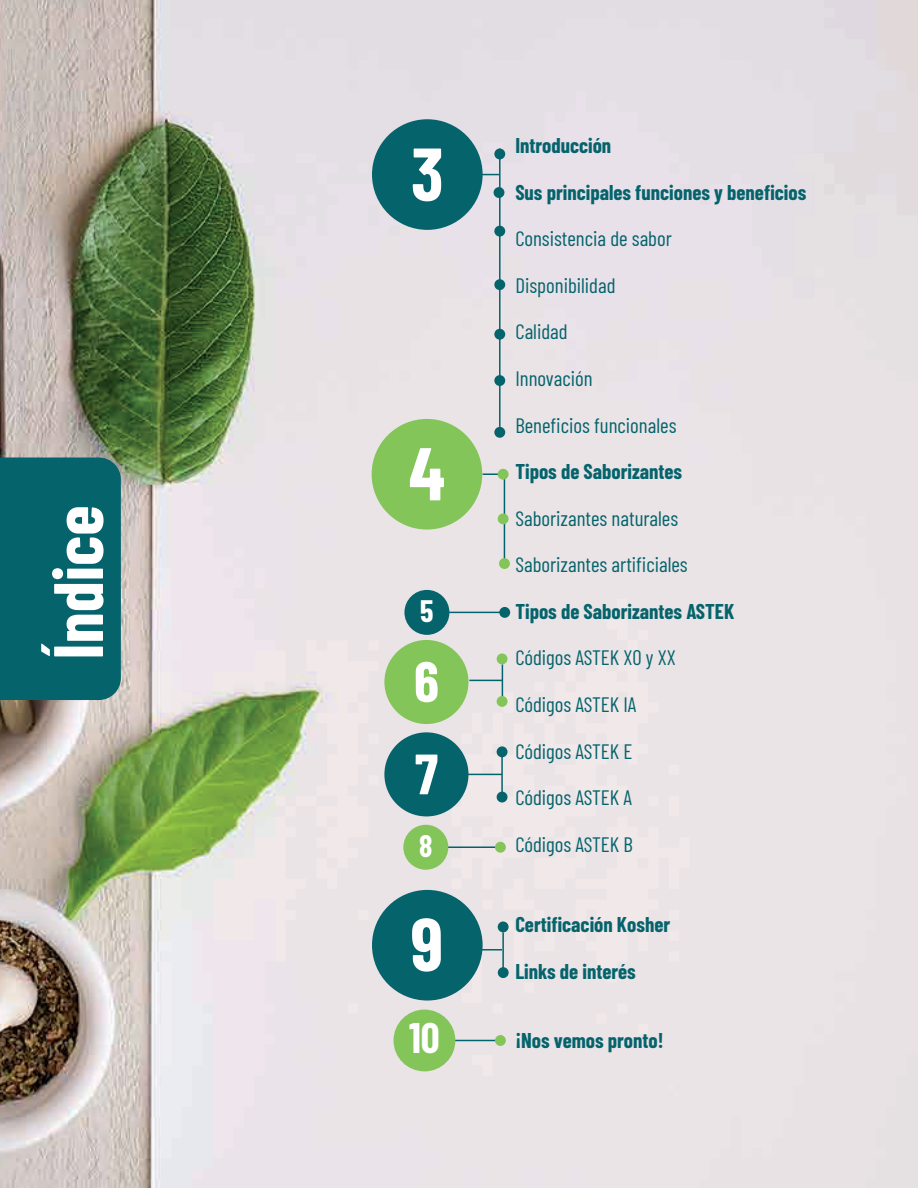
<style>
.page{position:relative;width:918px;height:1188px;background:#fff}
.page>*{position:absolute;margin:0;border:0;box-sizing:border-box;transform-origin:0 0}
.t1{font:700 74.7px "Barlow Condensed";color:#fff}
.t2{font:700 69.75px "Barlow Condensed";color:#fff}
.t3{font:700 56.7px "Barlow Condensed";color:#fff}
.t4{font:700 41.7px "Barlow Condensed";color:#fff}
.t5{font:700 30.3px "Barlow Condensed";color:#fff}
.t6{font:20.85px "Barlow Condensed";color:#05636c}
.t7{font:700 20.85px "Barlow Condensed";color:#05636c}
</style>
<div class="page">
<img style="left:0;top:0;width:918px;height:1188px">
<div style="left:0;top:457px;width:121px;height:243px;background:#05636c"></div>
<div style="left:372px;top:119px;width:111px;height:111px;background:#05636c;border-radius:50%"></div>
<div style="left:372px;top:419px;width:110px;height:111px;background:#83c558;border-radius:50%"></div>
<div style="left:384px;top:640px;width:85px;height:84px;background:#83c558;border-radius:50%"></div>
<svg style="left:483px;top:174px;width:16px;height:1px"></svg>
<hr style="left:469px;top:680px;width:33px;height:1px;background:#03636c">
<hr style="left:461px;top:774px;width:41px;height:1px;background:#03636c">
<hr style="left:448px;top:846px;width:54px;height:2px;background:#03636c">
<hr style="left:502px;top:664px;width:1px;height:37px;background:#03636c">
<hr style="left:501px;top:756px;width:2px;height:37px;background:#03636c">
<hr style="left:502px;top:932px;width:2px;height:37px;background:#03636c">
<hr style="left:483px;top:473px;width:20px;height:2px;background:#03636c">
<hr style="left:499px;top:149px;width:2px;height:278px;background:#03636c">
<hr style="left:504px;top:474px;width:1px;height:90px;background:#03636c">
<div style="left:494px;top:427px;width:11px;height:11px;background:#05636c;border-radius:50%"></div>
<div style="left:498px;top:469px;width:11px;height:11px;background:#83c558;border-radius:50%"></div>
<div style="left:498px;top:513px;width:11px;height:11px;background:#83c558;border-radius:50%"></div>
<div style="left:499px;top:558px;width:11px;height:11px;background:#83c558;border-radius:50%"></div>
<div style="left:497px;top:746px;width:11px;height:11px;background:#05636c;border-radius:50%"></div>
<div style="left:497px;top:792px;width:11px;height:11px;background:#05636c;border-radius:50%"></div>
<div style="left:494px;top:375px;width:11px;height:11px;background:#05636c;border-radius:50%"></div>
<div style="left:494px;top:329px;width:11px;height:11px;background:#05636c;border-radius:50%"></div>
<div style="left:494px;top:279px;width:11px;height:11px;background:#05636c;border-radius:50%"></div>
<div style="left:494px;top:226px;width:11px;height:11px;background:#05636c;border-radius:50%"></div>
<div style="left:494px;top:149px;width:11px;height:10px;background:#05636c;border-radius:50%"></div>
<div style="left:494px;top:187px;width:10px;height:11px;background:#05636c;border-radius:50%"></div>
<div style="left:403px;top:825px;width:45px;height:45px;background:#83c558;border-radius:50%"></div>
<hr style="left:476px;top:949px;width:26px;height:2px;background:#03636c">
<div style="left:497px;top:696px;width:11px;height:11px;background:#83c558;border-radius:50%"></div>
<div style="left:495px;top:842px;width:11px;height:11px;background:#83c558;border-radius:50%"></div>
<hr style="left:448px;top:1040px;width:54px;height:1px;background:#03636c">
<div style="left:394px;top:1010px;width:61px;height:61px;background:#83c558;border-radius:50%"></div>
<div style="left:495px;top:1035px;width:11px;height:11px;background:#83c558;border-radius:50%"></div>
<div style="left:497px;top:653px;width:11px;height:11px;background:#83c558;border-radius:50%"></div>
<div style="left:498px;top:921px;width:11px;height:11px;background:#05636c;border-radius:50%"></div>
<div style="left:498px;top:967px;width:11px;height:11px;background:#05636c;border-radius:50%"></div>
<div style="left:384px;top:732px;width:85px;height:84px;background:#05636c;border-radius:50%"></div>
<div style="left:372px;top:890px;width:111px;height:111px;background:#05636c;border-radius:50%"></div>
<hr style="left:449px;top:612px;width:54px;height:1px;background:#03636c">
<div style="left:404px;top:590px;width:45px;height:45px;background:#05636c;border-radius:50%"></div>
<div style="left:499px;top:607px;width:11px;height:11px;background:#05636c;border-radius:50%"></div>
<h2 class="t2" style="left:28px;top:659px;width:156px;rotate:-90deg">Índice</h2>
<h1 class="t1" style="left:411px;top:121px;width:34px">3</h1>
<h1 class="t1" style="left:409px;top:420px;width:38px">4</h1>
<h3 class="t5" style="left:420px;top:589px;width:15px">5</h3>
<h3 class="t3" style="left:414px;top:641px;width:26px">6</h3>
<h3 class="t3" style="left:415px;top:734px;width:25px">7</h3>
<h3 class="t5" style="left:419px;top:824px;width:15px">8</h3>
<h1 class="t1" style="left:411px;top:891px;width:34px">9</h1>
<h3 class="t4" style="left:409px;top:1009px;width:32px">10</h3>
<p class="t7" style="left:515px;top:131px;width:97px">Introducción</p>
<p class="t7" style="left:515px;top:177px;width:292px">Sus principales funciones y beneficios</p>
<p class="t6" style="left:515px;top:224px;width:158px">Consistencia de sabor</p>
<p class="t6" style="left:515px;top:270px;width:102px">Disponibilidad</p>
<p class="t6" style="left:515px;top:317px;width:54px">Calidad</p>
<p class="t6" style="left:515px;top:364px;width:79px">Innovación</p>
<p class="t6" style="left:515px;top:410px;width:163px">Beneficios funcionales</p>
<p class="t7" style="left:515px;top:457px;width:168px">Tipos de Saborizantes</p>
<p class="t6" style="left:515px;top:503px;width:164px">Saborizantes naturales</p>
<p class="t6" style="left:515px;top:550px;width:174px">Saborizantes artificiales</p>
<p class="t7" style="left:515px;top:597px;width:220px">Tipos de Saborizantes ASTEK</p>
<p class="t6" style="left:515px;top:643px;width:162px">Códigos ASTEK X0 y XX</p>
<p class="t6" style="left:515px;top:690px;width:123px">Códigos ASTEK IA</p>
<p class="t6" style="left:515px;top:736px;width:119px">Códigos ASTEK E</p>
<p class="t6" style="left:515px;top:783px;width:118px">Códigos ASTEK A</p>
<p class="t6" style="left:515px;top:829px;width:119px">Códigos ASTEK B</p>
<p class="t7" style="left:515px;top:910px;width:156px">Certificación Kosher</p>
<p class="t7" style="left:515px;top:956px;width:122px">Links de interés</p>
<p class="t7" style="left:515px;top:1025px;width:150px">¡Nos vemos pronto!</p>
</div>
